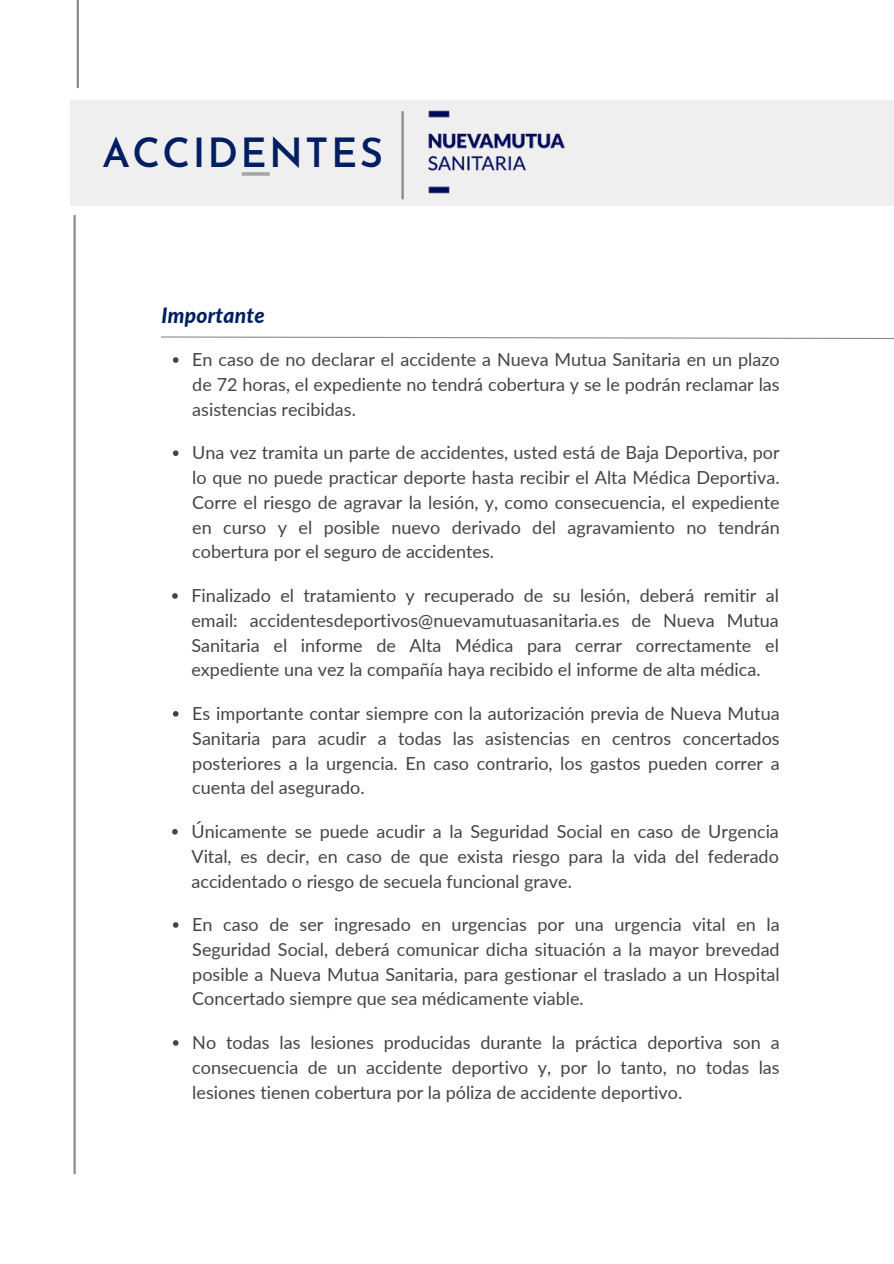
<style>
.page{position:relative;width:894px;height:1264px;background:#fff}
.page>*{position:absolute;margin:0;border:0;box-sizing:border-box;transform-origin:0 0}
.t1{font:600 40.2px "Josefin Sans";letter-spacing:.055em;color:#001e62}
.t2{font:italic 800 21px "Lato";letter-spacing:.01em;color:#001e62}
.t3{font:18px/24.8px "Lato";color:#444440;text-align:justify}
</style>
<div class="page">
<hr style="left:77px;top:0;width:2px;height:88px;background:#8b8b8b">
<hr style="left:73px;top:215px;width:3px;height:959px;background:#8b8b8b">
<svg style="left:173px;top:357px;width:5px;height:6px"></svg>
<svg style="left:161px;top:336px;width:732px;height:3px"></svg>
<svg style="left:173px;top:450px;width:5px;height:6px"></svg>
<svg style="left:172px;top:593px;width:6px;height:5px"></svg>
<svg style="left:173px;top:711px;width:5px;height:5px"></svg>
<svg style="left:172px;top:829px;width:6px;height:5px"></svg>
<svg style="left:173px;top:922px;width:5px;height:5px"></svg>
<svg style="left:173px;top:1040px;width:5px;height:5px"></svg>
<div style="left:70px;top:100px;width:823px;height:106px;background:#efefef"></div>
<img style="left:428px;top:110px;width:137px;height:84px">
<svg style="left:241px;top:172px;width:28px;height:4px"></svg>
<hr style="left:401px;top:111px;width:2px;height:88px;background:#8b8b8b">
<p class="t1" style="left:102px;top:137px;width:282px">ACCIDENTES</p>
<h1 class="t2" style="left:162px;top:302px;width:104px">Importante</h1>
<p class="t3" style="left:192px;top:347px;width:588px">En caso de no declarar el accidente a Nueva Mutua Sanitaria en un plazo de 72 horas, el expediente no tendrá cobertura y se le podrán reclamar las asistencias recibidas.</p>
<h2 class="t3" style="left:192px;top:440px;width:588px">Una vez tramita un parte de accidentes, usted está de Baja Deportiva, por lo que no puede practicar deporte hasta recibir el Alta Médica Deportiva.<br>Corre el riesgo de agravar la lesión, y, como consecuencia, el expediente en curso y el posible nuevo derivado del agravamiento no tendrán cobertura por el seguro de accidentes.</h2>
<p class="t3" style="left:191px;top:582px;width:588px">Finalizado el tratamiento y recuperado de su lesión, deberá remitir al email: accidentesdeportivos@nuevamutuasanitaria.es de Nueva Mutua Sanitaria el informe de Alta Médica para cerrar correctamente el expediente una vez la compañía haya recibido el informe de alta médica.</p>
<p class="t3" style="left:192px;top:700px;width:588px">Es importante contar siempre con la autorización previa de Nueva Mutua Sanitaria para acudir a todas las asistencias en centros concertados posteriores a la urgencia. En caso contrario, los gastos pueden correr a cuenta del asegurado.</p>
<p class="t3" style="left:191px;top:818px;width:588px">Únicamente se puede acudir a la Seguridad Social en caso de Urgencia Vital, es decir, en caso de que exista riesgo para la vida del federado accidentado o riesgo de secuela funcional grave.</p>
<p class="t3" style="left:192px;top:911px;width:588px">En caso de ser ingresado en urgencias por una urgencia vital en la Seguridad Social, deberá comunicar dicha situación a la mayor brevedad posible a Nueva Mutua Sanitaria, para gestionar el traslado a un Hospital Concertado siempre que sea médicamente viable.</p>
<p class="t3" style="left:192px;top:1029px;width:588px">No todas las lesiones producidas durante la práctica deportiva son a consecuencia de un accidente deportivo y, por lo tanto, no todas las lesiones tienen cobertura por la póliza de accidente deportivo.</p>
</div>
